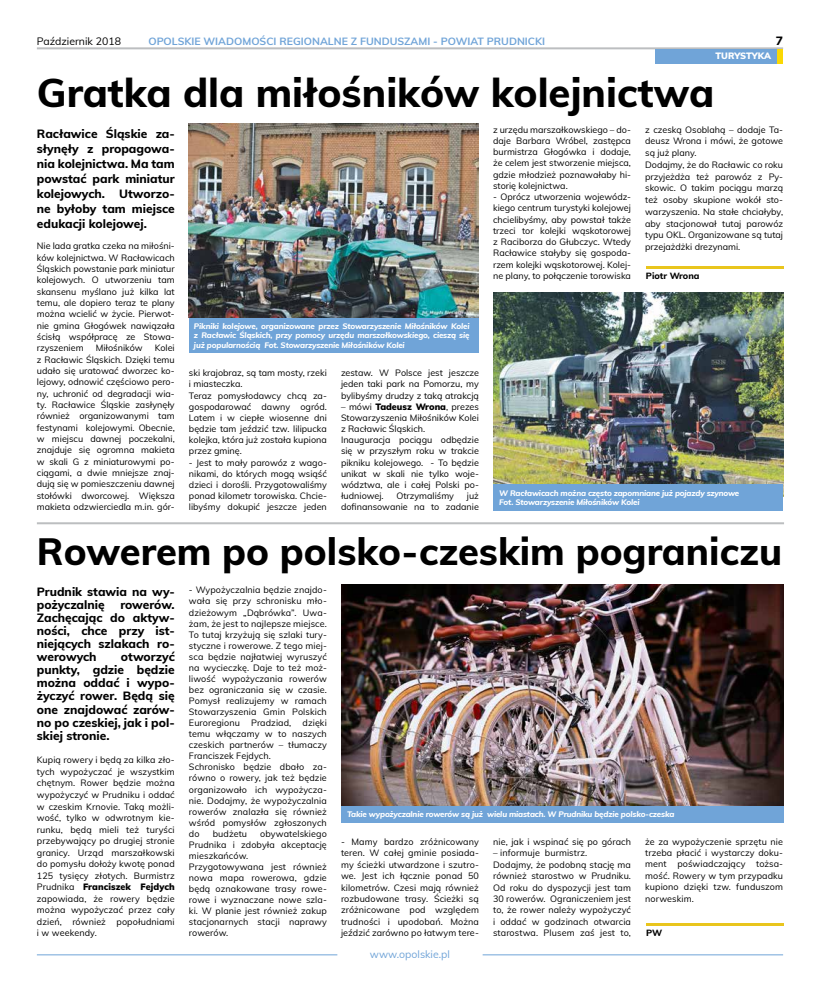
<style>
.page{position:relative;width:820px;height:993px;background:#fff}
.page>*{position:absolute;margin:0;border:0;box-sizing:border-box;transform-origin:0 0}
.t1{font:800 40px "Muli";color:#000}
.t2{font:800 38px "Muli";color:#000}
.t3{font:800 12px/13px "Muli";color:#000;text-align:justify}
.t4{font:700 10.5px "Muli";color:#70a4d8}
.t5{font:10.5px "Muli";color:#70a4d8}
.t6{font:10.5px "Muli";color:#000}
.t7{font:9px/11.1px "Muli";color:#000;text-align:justify}
.t8{font:800 9px "Muli";color:#000}
.t9{font:900 9px "Muli";letter-spacing:-.005em;color:#fff}
.t10{font:italic 800 8px/9.6px "Muli";letter-spacing:-.02em;color:#fff;text-align:justify}
.s1{font-weight:900}
</style>
<div class="page">
<hr style="left:37px;top:47px;width:745px;height:2px;background:#bcbec0">
<hr style="left:482px;top:954px;width:300px;height:1px;background:#70a4d8">
<hr style="left:37px;top:954px;width:300px;height:1px;background:#70a4d8">
<div style="left:655px;top:49px;width:122px;height:14px;background:#70a4d8"></div>
<div style="left:777px;top:49px;width:5px;height:14px;background:#fad803"></div>
<hr style="left:37px;top:522px;width:746px;height:2px;background:#bcbec0">
<hr style="left:645px;top:266px;width:138px;height:2px;background:#e9c51d">
<div style="left:189px;top:317px;width:289px;height:36px;background:#70a4d8"></div>
<img style="left:189px;top:123px;width:289px;height:194px">
<img style="left:493px;top:292px;width:289px;height:192px">
<div style="left:493px;top:484px;width:289px;height:27px;background:#70a4d8"></div>
<img style="left:341px;top:584px;width:441px;height:222px">
<div style="left:341px;top:806px;width:441px;height:16px;background:#70a4d8"></div>
<hr style="left:646px;top:922px;width:137px;height:3px;background:#e9c51d">
<p class="t6" style="left:37px;top:33px;width:86px">Październik 2018</p>
<p class="t4" style="left:148px;top:33px;width:398px">OPOLSKIE WIADOMOŚCI REGIONALNE Z FUNDUSZAM I - POWIAT PRUDN ICKI</p>
<h3 class="t3" style="left:775px;top:34px;width:9px">7</h3>
<p class="t9" style="left:715px;top:50px;width:57px">TURYSTYKA</p>
<h1 class="t1" style="left:37px;top:63px;width:678px">Gratka dla miłośników kolejnictwa</h1>
<h3 class="t3" style="left:37px;top:125px;width:139px;line-height:15px">Racławice Śląskie za&shy;słynęły z propagowa&shy;nia kolejnictwa. Ma tam powstać park miniatur kolejowych. Utworzo&shy;ne byłoby tam miejsce edukacji kolejowej.</h3>
<p class="t7" style="left:37px;top:240px;width:139px">Nie lada gratka czeka na miłośni&shy;ków kolejnictwa. W Racławicach Śląskich powstanie park miniatur kolejowych. O utworzeniu tam skansenu myślano już kilka lat temu, ale dopiero teraz te plany można wcielić w życie. Pierwot&shy;nie gmina Głogówek nawiązała ścisłą współpracę ze Stowa&shy;rzyszeniem</p>
<p class="t7" style="left:96px;top:342px;width:48px">Miłośników</p>
<p class="t7" style="left:37px;top:342px;width:139px;text-indent:118px">Kolei z Racławic Śląskich. Dzięki temu udało się uratować dworzec ko&shy;lejowy, odnowić częściowo pero&shy;ny, uchronić od degradacji wia&shy;ty. Racławice Śląskie zasłynęły również organizowanymi tam festynami kolejowymi. Obecnie, w miejscu dawnej poczekalni, znajduje się ogromna makieta w skali G z miniaturowymi po&shy;ciągami, a dwie mniejsze znaj&shy;dują się w pomieszczeniu dawnej stołówki dworcowej. Większa makieta odzwierciedla m.in. gór-</p>
<p class="t10" style="left:194px;top:320px;width:277px">Pikniki kolejowe, organizowane przez Stowarzyszenie Miłośników Kolei z Racławic Śląskich, przy pomocy urzędu marszałkowskiego, cieszą się już popularnością Fot. Stowarzyszenie Miłośników Kolei</p>
<p class="t7" style="left:189px;top:367px;width:139px;text-align:left">ski krajobraz, są tam mosty, rzeki i miasteczka.<br>Teraz pomysłodawcy chcą za&shy;gospodarować dawny ogród.<br>Latem i w ciepłe wiosenne dni będzie tam jeździć tzw. lilipucka kolejka, która już została kupiona przez gminę.</p>
<p class="t7" style="left:189px;top:456px;width:139px">- Jest to mały parowóz z wago&shy;nikami, do których mogą wsiąść dzieci i dorośli. Przygotowaliśmy ponad kilometr torowiska. Chcie&shy;libyśmy dokupić jeszcze jeden</p>
<p class="t7" style="left:341px;top:367px;width:139px">zestaw. W Polsce jest jeszcze jeden taki park na Pomorzu, my bylibyśmy drudzy z taką atrakcją</p>
<p class="t7" style="left:341px;top:400px;width:139px;text-align:left">– mówi <span class="s1">Tadeusz Wrona</span>, prezes<br>Stowarzyszenia Miłośników Kolei z Racławic Śląskich.<br>Inauguracja pociągu odbędzie się w przyszłym roku w trakcie pikniku kolejowego. - To będzie unikat w skali nie tylko woje&shy;wództwa, ale i całej Polski po&shy;łudniowej.</p>
<p class="t7" style="left:396px;top:489px;width:59px">Otrzymaliśmy</p>
<p class="t7" style="left:341px;top:489px;width:139px;text-align:right">już<br>dofinansowanie na to zadanie</p>
<p class="t7" style="left:493px;top:123px;width:139px">z urzędu marszałkowskiego – do&shy;daje Barbara Wróbel, zastępca burmistrza Głogówka i dodaje, że celem jest stworzenie miejsca, gdzie młodzież poznawałaby hi&shy;storię kolejnictwa.</p>
<p class="t7" style="left:493px;top:191px;width:139px">- Oprócz utworzenia wojewódz&shy;kiego centrum turystyki kolejowej chcielibyśmy, aby powstał także trzeci tor kolejki wąskotorowej z Raciborza do Głubczyc. Wtedy Racławice stałyby się gospoda&shy;rzem kolejki wąskotorowej. Kolej&shy;ne plany, to połączenie torowiska</p>
<p class="t7" style="left:645px;top:123px;width:139px;line-height:11.7px;text-align:left">z czeską Osoblahą – dodaje Ta&shy;deusz Wrona i mówi, że gotowe są już plany.<br>Dodajmy, że do Racławic co roku przyjeżdża też parowóz z Py&shy;skowic. O takim pociągu marzą też osoby skupione wokół sto&shy;warzyszenia. Na stałe chciałyby, aby stacjonował tutaj parowóz typu OKL. Organizowane są tutaj przejażdżki drezynami.</p>
<p class="t8" style="left:645px;top:269px;width:55px">Piotr Wrona</p>
<p class="t10" style="left:499px;top:487px;width:241px">W Racławicach można często zapomniane już pojazdy szynowe<br>Fot. Stowarzyszenie Miłośników Kolei</p>
<h2 class="t2" style="left:37px;top:523px;width:746px">Rowerem po polsko-czeskim pograniczu</h2>
<h3 class="t3" style="left:37px;top:585px;width:139px">Prudnik stawia na wy&shy;pożyczalnię</h3>
<h3 class="t3" style="left:37px;top:598px;width:139px;text-indent:83px">rowerów.<br>Zachęcając do aktyw&shy;ności, chce przy ist&shy;niejących szlakach ro&shy;werowych</h3>
<h3 class="t3" style="left:37px;top:650px;width:139px;text-indent:84px">otworzyć punkty, gdzie będzie można oddać i wypo&shy;życzyć rower. Będą się one znajdować zarów&shy;no po czeskiej, jak i pol&shy;skiej stronie.</h3>
<p class="t7" style="left:37px;top:753px;width:139px;line-height:11.5px">Kupią rowery i będą za kilka zło&shy;tych wypożyczać je wszystkim chętnym. Rower będzie można wypożyczyć w Prudniku i oddać w czeskim Krnovie. Taką możli&shy;wość, tylko w odwrotnym kie&shy;runku, będą mieli też turyści przebywający po drugiej stronie granicy. Urząd marszałkowski do pomysłu dołoży kwotę ponad 125 tysięcy złotych. Burmistrz Prudnika <span class="s1">Franciszek Fejdych </span>zapowiada, że rowery będzie można wypożyczać przez cały dzień, również popołudniami i w weekendy.</p>
<p class="t7" style="left:189px;top:584px;width:139px;text-align:left">- Wypożyczalnia będzie znajdo&shy;wała się przy schronisku mło&shy;dzieżowym „Dąbrówka”. Uwa&shy;żam, że jest to najlepsze miejsce.<br>To tutaj krzyżują się szlaki tury&shy;styczne i rowerowe. Z tego miej&shy;sca będzie najłatwiej wyruszyć na wycieczkę. Daje to też moż&shy;liwość wypożyczania rowerów bez ograniczania się w czasie.<br>Pomysł realizujemy w ramach<br>Stowarzyszenia Gmin Polskich<br>Euroregionu Pradziad, dzięki temu włączamy w to naszych czeskich partnerów – tłumaczy<br>Franciszek Fejdych.<br>Schronisko będzie dbało za&shy;równo o rowery, jak też będzie organizowało ich wypożycza&shy;nie. Dodajmy, że wypożyczalnia rowerów znalazła się również wśród pomysłów zgłoszonych do</p>
<p class="t10" style="left:347px;top:809px;width:329px">Takie wypożyczalnie rowerów są już wielu miastach. W Prudniku będzie polsko-czeska</p>
<p class="t7" style="left:189px;top:827px;width:139px;text-align:left;text-indent:71px">obywatelskiego<br>Prudnika i zdobyła akceptację mieszkańców.<br>Przygotowywana jest również nowa mapa rowerowa, gdzie będą oznakowane trasy rowe&shy;rowe i wyznaczane nowe szla&shy;ki. W planie jest również zakup stacjonarnych stacji naprawy rowerów.</p>
<p class="t7" style="left:341px;top:835px;width:139px;line-height:11.4px">- Mamy bardzo zróżnicowany teren. W całej gminie posiada&shy;my ścieżki utwardzone i szutro&shy;we. Jest ich łącznie ponad 50 kilometrów. Czesi mają również rozbudowane trasy. Ścieżki są zróżnicowane pod względem trudności i upodobań. Można jeździć zarówno po łatwym tere-</p>
<p class="t7" style="left:493px;top:835px;width:139px">nie, jak i wspinać się po górach</p>
<p class="t7" style="left:213px;top:827px;width:36px">budżetu</p>
<p class="t7" style="left:493px;top:846px;width:139px;line-height:11.4px;text-align:left">– informuje burmistrz.<br>Dodajmy, że podobną stację ma również starostwo w Prudniku.<br>Od roku do dyspozycji jest tam<br>30 rowerów. Ograniczeniem jest to, że rower należy wypożyczyć i oddać w godzinach otwarcia starostwa. Plusem zaś jest to,</p>
<p class="t7" style="left:645px;top:835px;width:139px;line-height:11.4px">że za wypożyczenie sprzętu nie trzeba płacić i wystarczy doku&shy;ment poświadczający tożsa&shy;mość. Rowery w tym przypadku kupiono dzięki tzw. funduszom norweskim.</p>
<p class="t8" style="left:646px;top:925px;width:18px">PW</p>
<p class="t5" style="left:370px;top:945px;width:82px">www.opolskie.pl</p>
</div>
